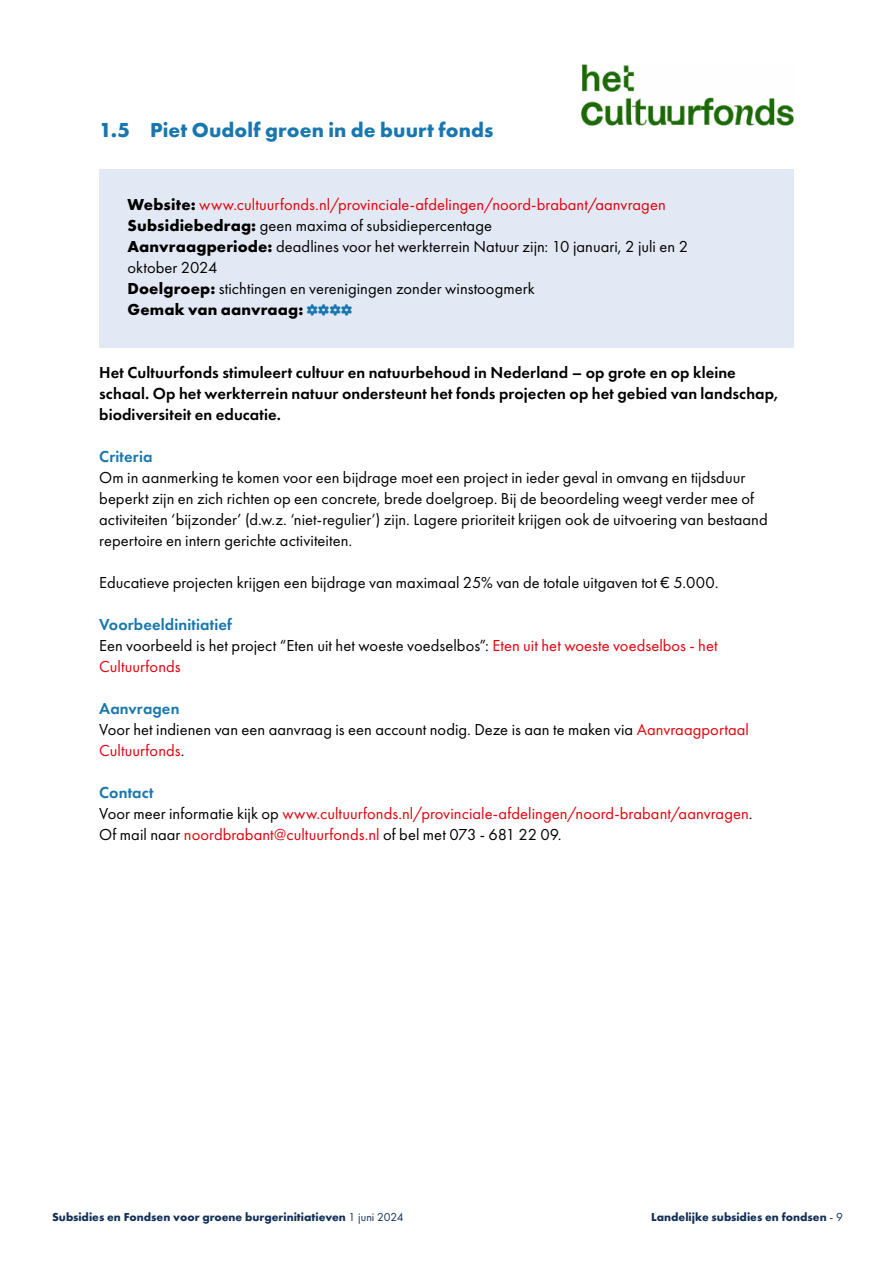
<style>
.page{position:relative;width:893px;height:1263px;background:#fff}
.page>*{position:absolute;margin:0;border:0;box-sizing:border-box;transform-origin:0 0}
.t1{font:700 21px "Futura PT";letter-spacing:.005em;color:#1777ae}
.Platte_tekst_-_11_14_pt{font:16.5px/21px "Futura PT";letter-spacing:.005em;color:#000}
.Kadertekst_blauw_-_11_14pt{font:16.5px/21px "Futura PT";letter-spacing:.005em;color:#000}
.Platte_tekst_-_11_14_pt-2{font:600 16.5px/21px "Futura PT";letter-spacing:.005em;color:#000}
.Platte_tekst_-_11_14_pt-3{font:16.5px/21px "Futura PT";letter-spacing:.005em;color:#e3000b}
.Kadertekst_blauw_-_11_14pt-2{font:16.5px "Futura PT";letter-spacing:.005em;color:#e3000b}
.Subkop_3_blauw_-_Demi_ZN{font:600 16.5px "Futura PT";letter-spacing:.005em;color:#1777ae}
.Kadertekst_blauw_-_11_14pt-3{font:700 16.5px "Futura PT";letter-spacing:.01em;color:#000}
.t2{font:700 12px "Futura PT";color:#143058}
.s1{font-weight:700;color:#000}
.s2{font-weight:700}
.s3{color:#e3000b}
.s4{color:#000}
.s5{font-weight:400}
</style>
<div class="page">
<div style="left:99px;top:169px;width:695px;height:73px;background:#e3e9f4"></div>
<div style="left:99px;top:211px;width:695px;height:94px;background:#e3e9f4"></div>
<div style="left:99px;top:272px;width:695px;height:75px;background:#e3e9f4"></div>
<img style="left:581px;top:64px;width:213px;height:62px">
<p class="t1" style="left:99px;top:116px;width:396px">1.5 Piet Oudolf groen in de buurt fonds</p>
<p class="Kadertekst_blauw_-_11_14pt-2" style="left:128px;top:195px;width:540px"><span class="s1">Website:</span> www.cultuurfonds.nl/provinciale-afdelingen/noord-brabant/aanvragen</p>
<p class="Kadertekst_blauw_-_11_14pt" style="left:128px;top:215px;width:366px"><span class="s2">Subsidiebedrag:</span> geen maxima of subsidiepercentage</p>
<p class="Kadertekst_blauw_-_11_14pt" style="left:128px;top:236px;width:562px"><span class="s2">Aanvraagperiode:</span> deadlines voor het werkterrein Natuur zijn: 10 januari, 2 juli en 2 oktober 2024</p>
<p class="Kadertekst_blauw_-_11_14pt" style="left:128px;top:278px;width:409px"><span class="s2">Doelgroep:</span> stichtingen en verenigingen zonder winstoogmerk</p>
<p class="Kadertekst_blauw_-_11_14pt-3" style="left:128px;top:299px;width:177px">Gemak van aanvraag:</p>
<p class="Platte_tekst_-_11_14_pt-2" style="left:99px;top:362px;width:681px">Het Cultuurfonds stimuleert cultuur en natuurbehoud in Nederland – op grote en op kleine schaal. Op het werkterrein natuur ondersteunt het fonds projecten op het gebied van landschap, biodiversiteit en educatie.</p>
<p class="Subkop_3_blauw_-_Demi_ZN" style="left:99px;top:446px;width:55px">Criteria</p>
<p class="Platte_tekst_-_11_14_pt" style="left:99px;top:467px;width:670px">Om in aanmerking te komen voor een bijdrage moet een project in ieder geval in omvang en tijdsduur beperkt zijn en zich richten op een concrete, brede doelgroep. Bij de beoordeling weegt verder mee of activiteiten ‘bijzonder’ (d.w.z. ‘niet-regulier’) zijn. Lagere prioriteit krijgen ook de uitvoering van bestaand repertoire en intern gerichte activiteiten.</p>
<p class="Platte_tekst_-_11_14_pt" style="left:99px;top:572px;width:621px">Educatieve projecten krijgen een bijdrage van maximaal 25% van de totale uitgaven tot € 5.000.</p>
<p class="Subkop_3_blauw_-_Demi_ZN" style="left:99px;top:614px;width:134px">Voorbeeldinitiatief</p>
<p class="Platte_tekst_-_11_14_pt" style="left:99px;top:635px;width:620px">Een voorbeeld is het project “Eten uit het woeste voedselbos”: <span class="s3">Eten uit het woeste voedselbos - het<br>Cultuurfonds</span></p>
<p class="Subkop_3_blauw_-_Demi_ZN" style="left:99px;top:698px;width:82px">Aanvragen</p>
<p class="Platte_tekst_-_11_14_pt" style="left:99px;top:719px;width:651px">Voor het indienen van een aanvraag is een account nodig. Deze is aan te maken via <span class="s3">Aanvraagportaal<br>Cultuurfonds</span>.</p>
<p class="Subkop_3_blauw_-_Demi_ZN" style="left:99px;top:782px;width:56px">Contact</p>
<p class="Platte_tekst_-_11_14_pt-3" style="left:99px;top:803px;width:655px"><span class="s4">Voor meer informatie kijk op</span> www.cultuurfonds.nl/provinciale-afdelingen/noord-brabant/aanvragen<span class="s4">.<br>Of mail naar</span> noordbrabant@cultuurfonds.nl <span class="s4">of bel met 073 - 681 22 09.</span></p>
<p class="t2" style="left:52px;top:1209px;width:353px">Subsidies en Fondsen voor groene burgerinitiatieven <span class="s5">1 juni 2024</span></p>
<p class="t2" style="left:651px;top:1209px;width:193px">Landelijke subsidies en fondsen <span class="s5">- 9</span></p>
</div>
